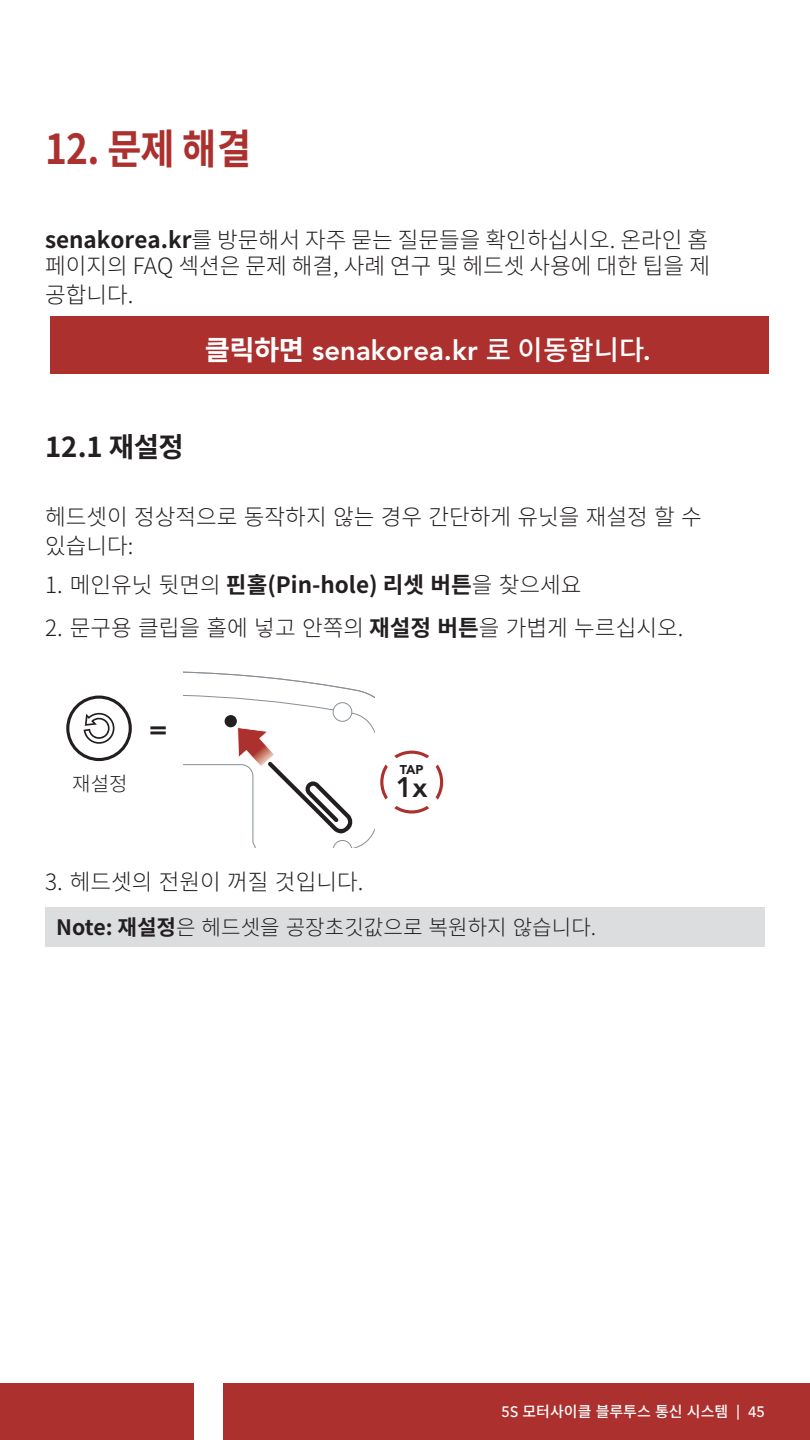
<style>
.page{position:relative;width:810px;height:1440px;background:#fff}
.page>*{position:absolute;margin:0;border:0;box-sizing:border-box;transform-origin:0 0}
.Body{font:700 41.25px "Noto Sans CJ Kkr";color:#ac312e;scale:.9 1}
.t1{font:800 28.38px "Avenir LT Std";color:#231f20}
.t2{font:800 28.12px "Avenir LT Std";color:#231f20}
.t3{font:800 27.5px "Avenir LT Std";color:#fff}
.t4{font:700 27.5px "Noto Sans CJ Kkr";color:#231f20}
.Body-2{font:300 22.5px/26.8px "Noto Sans CJ Kkr";color:#231f20}
.t5{font:700 22.5px "Noto Sans CJ Kkr";color:#231f20}
.NOTE{font:300 21.25px "Noto Sans CJ Kkr";color:#231f20}
.Cell_Body_Center{font:300 20px "Noto Sans CJ Kkr";color:#231f20}
.t6{font:500 15px "Noto Sans CJ Kkr";color:#fff}
.t7{font:900 12.62px "Avenir LT Std";color:#231f20}
.s1{font-weight:700}
.s2{font-family:"Noto Sans CJ Kkr";font-weight:700}
.s3{font-family:"Noto Sans CJ Kkr";font-weight:500}
.s4{font-weight:300}
.s5{font-family:"Avenir LT Std"}
</style>
<div class="page">
<div style="left:0;top:1383px;width:194px;height:57px;background:#ac312e"></div>
<div style="left:223px;top:1383px;width:587px;height:57px;background:#ac312e"></div>
<div style="left:50px;top:317px;width:718px;height:57px;background:#ac312e"></div>
<svg style="left:183px;top:671px;width:260px;height:177px"></svg>
<svg style="left:66px;top:696px;width:66px;height:65px"></svg>
<div style="left:45px;top:907px;width:720px;height:40px;background:#dcdddf"></div>
<p class="Body" style="left:45px;top:125px;width:231px">12. 문제 해결</p>
<p class="Body-2" style="left:45px;top:226px;width:667px"><span class="s1">senakorea.kr</span>를 방문해서 자주 묻는 질문들을 확인하십시오. 온라인 홈 페이지의 FAQ 섹션은 문제 해결, 사례 연구 및 헤드셋 사용에 대한 팁을 제</p>
<p class="Body-2" style="left:45px;top:282px;width:90px">공합니다.</p>
<p class="t3" style="left:205px;top:334px;width:448px"><span class="s2">클릭하면</span> senakorea.kr <span class="s3">로 이동합니다</span>.</p>
<p class="t4" style="left:45px;top:432px;width:140px">12.1 재설정</p>
<p class="Body-2" style="left:45px;top:503px;width:659px;line-height:28.8px">헤드셋이 정상적으로 동작하지 않는 경우 간단하게 유닛을 재설정 할 수 있습니다:</p>
<p class="t5" style="left:45px;top:572px;width:538px"><span class="s4">1. 메인유닛 뒷면의</span> 핀홀(Pin-hole) 리셋 버튼<span class="s4">을 찾으세요</span></p>
<p class="Body-2" style="left:45px;top:615px;width:640px">2. 문구용 클립을 홀에 넣고 안쪽의 <span class="s1">재설정 버튼</span>을 가볍게 누르십시오.</p>
<p class="Cell_Body_Center" style="left:72px;top:772px;width:57px">재설정</p>
<p class="t1" style="left:149px;top:712px;width:20px">=</p>
<p class="t7" style="left:400px;top:762px;width:25px">TAP</p>
<p class="t2" style="left:396px;top:771px;width:33px">1x</p>
<p class="Body-2" style="left:45px;top:868px;width:320px">3. 헤드셋의 전원이 꺼질 것입니다.</p>
<p class="NOTE" style="left:56px;top:916px;width:541px"><span class="s1">Note: 재설정</span>은 헤드셋을 공장초깃값으로 복원하지 않습니다.</p>
<p class="t6" style="left:502px;top:1404px;width:265px"><span class="s5">5S</span> 모터사이클 블루투스 통신 시스템 <span class="s5">| 45</span></p>
</div>
